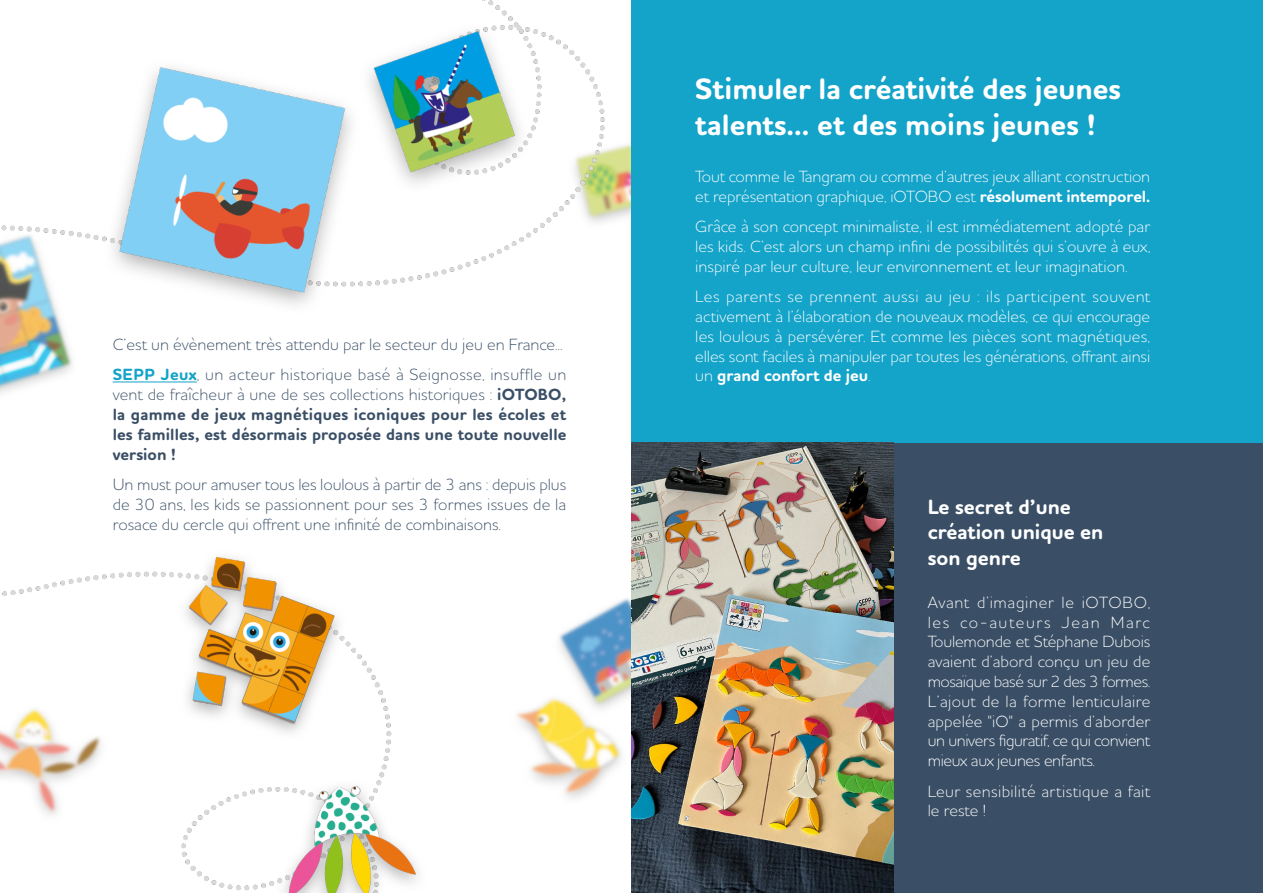
<style>
.page{position:relative;width:1263px;height:893px;background:#fff}
.page>*{position:absolute;margin:0;border:0;box-sizing:border-box;transform-origin:0 0}
.Pages_-_Titre_1{font:700 30px/36px "Houschka Rounded";color:#fff}
.Pages_-_Titre_2{font:700 21px/25.2px "Houschka Rounded";color:#fff}
.Pages_-_Paragraphe{font:300 16.5px/19.8px "Houschka Rounded";letter-spacing:-.005em;color:#fff;text-align:justify}
.Pages_-_Paragraphe-2{font:700 16.5px/19.8px "Houschka Rounded";letter-spacing:.01em;color:#3a4f66;text-align:justify}
.Pages_-_Paragraphe-3{font:300 16.5px/19.8px "Houschka Rounded";color:#3a4f66;text-align:justify}
.Pages_-_Paragraphe-4{font:300 16.5px/19.8px "Houschka Rounded";letter-spacing:.025em;color:#fff}
.s1{color:#14a3c9}
.s2{font-weight:300}
.s3{font-weight:700}
</style>
<div class="page">
<div style="left:878px;top:427px;width:385px;height:466px;background:#3a4f66"></div>
<div style="left:631px;top:0;width:632px;height:442px;background:#14a3c9"></div>
<img style="left:113px;top:44px;width:518px;height:755px">
<hr style="left:113px;top:382px;width:84px;height:1px;background:#14a3c9">
<img style="left:113px;top:0;width:448px;height:329px">
<img style="left:113px;top:530px;width:337px;height:363px">
<img style="left:631px;top:442px;width:263px;height:451px">
<img style="left:0;top:225px;width:113px;height:590px">
<p class="Pages_-_Paragraphe-3" style="left:113px;top:334px;width:451px">C’est un évènement très attendu par le secteur du jeu en France...</p>
<p class="Pages_-_Paragraphe-2" style="left:113px;top:365px;width:455px"><span class="s1">SEPP Jeux</span><span class="s2">, un acteur historique basé à Seignosse, insuffle un vent de fraîcheur à une de ses collections historiques :</span> iOTOBO, la gamme de jeux magnétiques iconiques pour les écoles et les familles, est désormais proposée dans une toute nouvelle version !</p>
<p class="Pages_-_Paragraphe-3" style="left:113px;top:474px;width:455px">Un must pour amuser tous les loulous à partir de 3 ans : depuis plus de 30 ans, les kids se passionnent pour ses 3 formes issues de la rosace du cercle qui offrent une infinité de combinaisons.</p>
<p class="Pages_-_Titre_1" style="left:695px;top:72px;width:427px">Stimuler la créativité des jeunes talents... et des moins jeunes !</p>
<p class="Pages_-_Paragraphe" style="left:695px;top:166px;width:456px">Tout comme le Tangram ou comme d’autres jeux alliant construction et représentation graphique, iOTOBO est <span class="s3">résolument intemporel.</span></p>
<p class="Pages_-_Paragraphe" style="left:695px;top:216px;width:456px">Grâce à son concept minimaliste, il est immédiatement adopté par les kids. C’est alors un champ infini de possibilités qui s’ouvre à eux, inspiré par leur culture, leur environnement et leur imagination.</p>
<p class="Pages_-_Paragraphe" style="left:695px;top:286px;width:457px">Les parents se prennent aussi au jeu : ils participent souvent activement à l’élaboration de nouveaux modèles, ce qui encourage les loulous à persévérer. Et comme les pièces sont magnétiques, elles sont faciles à manipuler par toutes les générations, offrant ainsi un <span class="s3">grand confort de jeu</span>.</p>
<p class="Pages_-_Titre_2" style="left:928px;top:495px;width:177px">Le secret d’une création unique en son genre</p>
<p class="Pages_-_Paragraphe" style="left:928px;top:592px;width:224px">Avant d’imaginer le iOTOBO, les co-auteurs Jean Marc Toulemonde et Stéphane Dubois avaient d’abord conçu un jeu de mosaïque basé sur 2 des 3 formes.<br>L’ajout de la forme lenticulaire appelée "iO" a permis d’aborder un univers figuratif, ce qui convient mieux aux jeunes enfants.</p>
<p class="Pages_-_Paragraphe-4" style="left:928px;top:780px;width:224px">Leur sensibilité artistique a fait le reste !</p>
</div>
